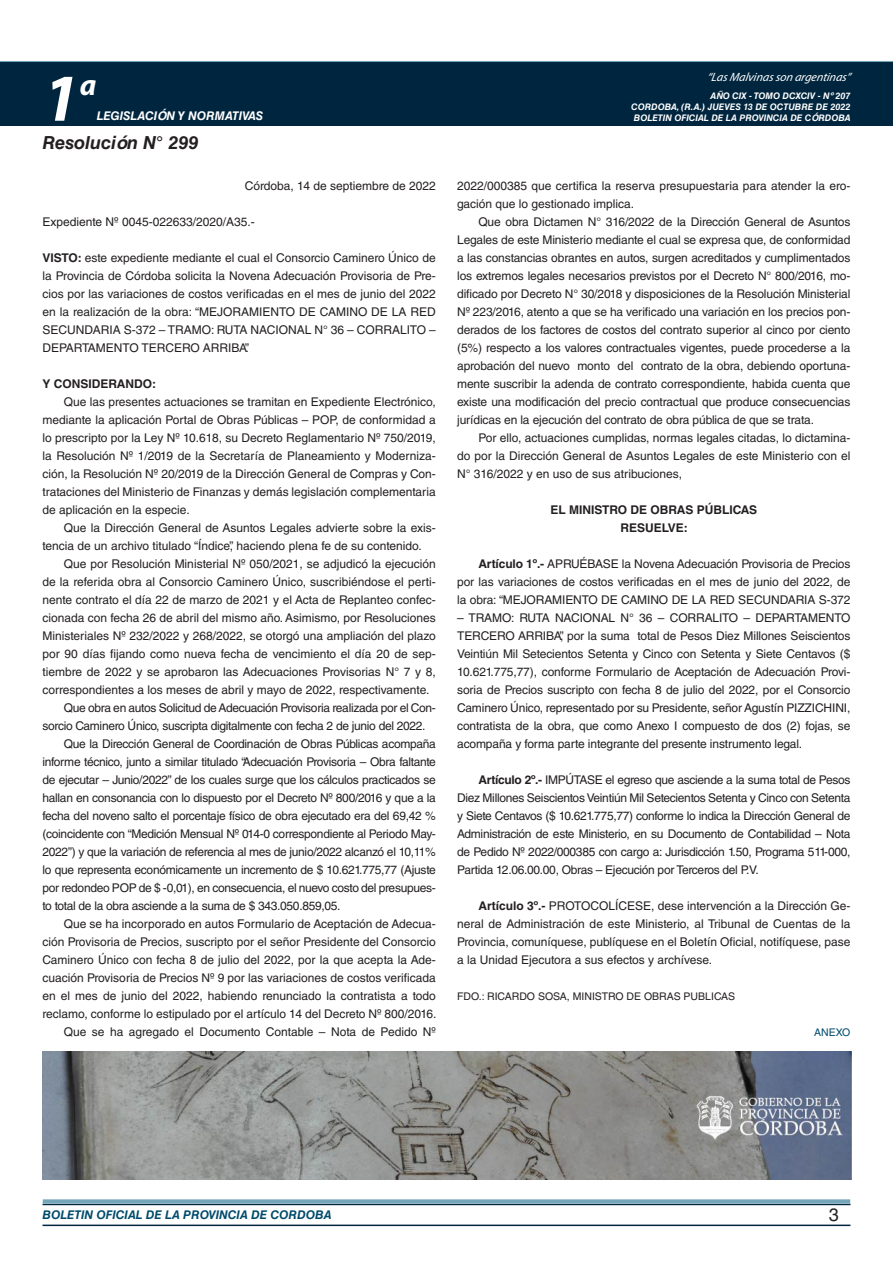
<style>
.page{position:relative;width:893px;height:1263px;background:#fff}
.page>*{position:absolute;margin:0;border:0;box-sizing:border-box;transform-origin:0 0}
.t1{font:italic 700 67.5px "Myriad Pro";color:#fff}
.t2{font:italic 700 30px "Myriad Pro";color:#fff}
.NOMBRE_DE_MINISTERIO{font:italic 700 18px "Helvetica LT Std";color:#231f20}
.t3{font:18px "Helvetica LT Std";color:#231f20}
.TEXTO_BASE{font:12px/18px "Helvetica LT Std";color:#231f20;text-align:justify}
.TEXTO_BASE-2{font:12px/18px "Helvetica LT Std";letter-spacing:-.025em;color:#231f20}
.t4{font:italic 700 12px "Helvetica LT Std";color:#004b6c}
.RESUELVE{font:700 12px "Helvetica LT Std";color:#231f20}
.FECHA{font:12px "Helvetica LT Std";color:#231f20}
.t5{font:italic 12px "Myriad Pro";color:#fff}
.t6{font:italic 700 12px "Helvetica LT Std";color:#fff}
.TEXTO_BASE-3{font:700 12px "Helvetica LT Std";color:#231f20}
.FIRMA{font:10.5px "Helvetica LT Std";color:#231f20}
.ANEXO{font:10.5px "Helvetica LT Std";color:#004b6c}
.t7{font:italic 700 9px/10.8px "Helvetica LT Std";color:#fff;text-align:justify}
.s1{font-weight:700}
</style>
<div class="page">
<div style="left:0;top:61px;width:893px;height:6px;background:#73a5b8"></div>
<div style="left:0;top:62px;width:893px;height:64px;background:#00263f"></div>
<hr style="left:43px;top:1224px;width:807px;height:2px;background:#00263f">
<div style="left:42px;top:1198px;width:809px;height:8px;background:#fff;opacity:.75"></div>
<img style="left:43px;top:1051px;width:808px;height:129px">
<h1 class="t1" style="left:43px;top:54px;width:38px">1</h1>
<h2 class="t2" style="left:80px;top:66px;width:18px">a</h2>
<p class="t6" style="left:97px;top:109px;width:168px">LEGISLACIÓN Y NORMATIVAS</p>
<p class="NOMBRE_DE_MINISTERIO" style="left:43px;top:131px;width:157px">Resolución N° 299</p>
<p class="FECHA" style="left:245px;top:179px;width:192px">Córdoba, 14 de septiembre de 2022</p>
<p class="TEXTO_BASE" style="left:43px;top:213px;width:214px">Expediente Nº 0045-022633/2020/A35.-</p>
<p class="TEXTO_BASE" style="left:43px;top:249px;width:395px"><span class="s1">VISTO:</span> este expediente mediante el cual el Consorcio Caminero Único de la Provincia de Córdoba solicita la Novena Adecuación Provisoria de Pre&shy;cios por las variaciones de costos verificadas en el mes de junio del 2022 en la realización de la obra: “MEJORAMIENTO DE CAMINO DE LA RED SECUNDARIA S-372 – TRAMO: RUTA NACIONAL N° 36 – CORRALITO – DEPARTAMENTO TERCERO ARRIBA”.</p>
<p class="TEXTO_BASE-3" style="left:43px;top:376px;width:115px">Y CONSIDERANDO:</p>
<p class="TEXTO_BASE" style="left:43px;top:393px;width:395px;text-indent:21px">Que las presentes actuaciones se tramitan en Expediente Electrónico, mediante la aplicación Portal de Obras Públicas – POP, de conformidad a lo prescripto por la Ley Nº 10.618, su Decreto Reglamentario Nº 750/2019, la Resolución Nº 1/2019 de la Secretaría de Planeamiento y Moderniza&shy;ción, la Resolución Nº 20/2019 de la Dirección General de Compras y Con&shy;trataciones del Ministerio de Finanzas y demás legislación complementaria de aplicación en la especie.</p>
<p class="TEXTO_BASE" style="left:43px;top:519px;width:395px;text-indent:21px">Que la Dirección General de Asuntos Legales advierte sobre la exis&shy;tencia de un archivo titulado “Índice”, haciendo plena fe de su contenido.</p>
<p class="TEXTO_BASE" style="left:43px;top:555px;width:395px;text-indent:21px">Que por Resolución Ministerial Nº 050/2021, se adjudicó la ejecución de la referida obra al Consorcio Caminero Único, suscribiéndose el perti&shy;nente contrato el día 22 de marzo de 2021 y el Acta de Replanteo confec&shy;cionada con fecha 26 de abril del mismo año. Asimismo, por Resoluciones Ministeriales Nº 232/2022 y 268/2022, se otorgó una ampliación del plazo por 90 días fijando como nueva fecha de vencimiento el día 20 de sep&shy;tiembre de 2022 y se aprobaron las Adecuaciones Provisorias N° 7 y 8, correspondientes a los meses de abril y mayo de 2022, respectivamente.</p>
<p class="TEXTO_BASE-2" style="left:43px;top:699px;width:395px;text-indent:21px">Que obra en autos Solicitud de Adecuación Provisoria realizada por el Con&shy;sorcio Caminero Único, suscripta digitalmente con fecha 2 de junio del 2022.</p>
<p class="TEXTO_BASE" style="left:43px;top:735px;width:395px;text-indent:21px">Que la Dirección General de Coordinación de Obras Públicas acompaña informe técnico, junto a similar titulado “Adecuación Provisoria – Obra faltante de ejecutar – Junio/2022” de los cuales surge que los cálculos practicados se hallan en consonancia con lo dispuesto por el Decreto Nº 800/2016 y que a la fecha del noveno salto el porcentaje físico de obra ejecutado era del 69,42 % (coincidente con “Medición Mensual Nº 014-0 correspondiente al Periodo May-2022”) y que la variación de referencia al mes de junio/2022 alcanzó el 10,11% lo que representa económicamente un incremento de $ 10.621.775,77 (Ajuste por redondeo POP de $ -0,01), en consecuencia, el nuevo costo del presupues&shy;to total de la obra asciende a la suma de $ 343.050.859,05.</p>
<p class="TEXTO_BASE" style="left:43px;top:915px;width:396px;text-indent:21px">Que se ha incorporado en autos Formulario de Aceptación de Adecua&shy;ción Provisoria de Precios, suscripto por el señor Presidente del Consorcio Caminero Único con fecha 8 de julio del 2022, por la que acepta la Ade&shy;cuación Provisoria de Precios Nº 9 por las variaciones de costos verificada en el mes de junio del 2022, habiendo renunciado la contratista a todo reclamo, conforme lo estipulado por el artículo 14 del Decreto Nº 800/2016.</p>
<p class="TEXTO_BASE" style="left:64px;top:1023px;width:374px">Que se ha agregado el Documento Contable – Nota de Pedido Nº</p>
<p class="t5" style="left:707px;top:70px;width:145px">“LasMalvinasson argentinas”</p>
<p class="t7" style="left:631px;top:91px;width:221px;text-indent:79px">AÑO CIX - TOMO DCXCIV - Nº 207<br>CORDOBA, (R.A.) JUEVES 13 DE OCTUBRE DE 2022<br>BOLETIN OFICIAL DE LA PROVINCIA DE CÓRDOBA</p>
<p class="TEXTO_BASE" style="left:457px;top:177px;width:395px">2022/000385 que certifica la reserva presupuestaria para atender la ero&shy;gación que lo gestionado implica.</p>
<p class="TEXTO_BASE" style="left:457px;top:213px;width:395px;text-indent:21px">Que obra Dictamen N° 316/2022 de la Dirección General de Asuntos Legales de este Ministerio mediante el cual se expresa que, de conformidad a las constancias obrantes en autos, surgen acreditados y cumplimentados los extremos legales necesarios previstos por el Decreto N° 800/2016, mo&shy;dificado por Decreto N° 30/2018 y disposiciones de la Resolución Ministerial Nº 223/2016, atento a que se ha verificado una variación en los precios pon&shy;derados de los factores de costos del contrato superior al cinco por ciento (5%) respecto a los valores contractuales vigentes, puede procederse a la aprobación del nuevo monto del contrato de la obra, debiendo oportuna&shy;mente suscribir la adenda de contrato correspondiente, habida cuenta que existe una modificación del precio contractual que produce consecuencias jurídicas en la ejecución del contrato de obra pública de que se trata.</p>
<p class="TEXTO_BASE" style="left:457px;top:429px;width:395px;text-indent:21px">Por ello, actuaciones cumplidas, normas legales citadas, lo dictamina&shy;do por la Dirección General de Asuntos Legales de este Ministerio con el N° 316/2022 y en uso de sus atribuciones,</p>
<p class="RESUELVE" style="left:550px;top:502px;width:208px">EL MINISTRO DE OBRAS PÚBLICAS</p>
<p class="RESUELVE" style="left:620px;top:520px;width:69px">RESUELVE:</p>
<p class="TEXTO_BASE" style="left:457px;top:555px;width:395px;text-indent:21px"><span class="s1">Artículo 1º.-</span> APRUÉBASE la Novena Adecuación Provisoria de Precios por las variaciones de costos verificadas en el mes de junio del 2022, de la obra: “MEJORAMIENTO DE CAMINO DE LA RED SECUNDARIA S-372</p>
<p class="TEXTO_BASE" style="left:457px;top:609px;width:395px">– TRAMO: RUTA NACIONAL N° 36 – CORRALITO – DEPARTAMENTO TERCERO ARRIBA”, por la suma total de Pesos Diez Millones Seiscientos Veintiún Mil Setecientos Setenta y Cinco con Setenta y Siete Centavos ($ 10.621.775,77), conforme Formulario de Aceptación de Adecuación Provi&shy;soria de Precios suscripto con fecha 8 de julio del 2022, por el Consorcio Caminero Único, representado por su Presidente, señor Agustín PIZZICHINI, contratista de la obra, que como Anexo I compuesto de dos (2) fojas, se acompaña y forma parte integrante del presente instrumento legal.</p>
<p class="TEXTO_BASE" style="left:457px;top:771px;width:395px;text-indent:21px"><span class="s1">Artículo 2º.-</span> IMPÚTASE el egreso que asciende a la suma total de Pesos Diez Millones Seiscientos Veintiún Mil Setecientos Setenta y Cinco con Setenta y Siete Centavos ($ 10.621.775,77) conforme lo indica la Dirección General de Administración de este Ministerio, en su Documento de Contabilidad – Nota de Pedido Nº 2022/000385 con cargo a: Jurisdicción 1.50, Programa 511-000, Partida 12.06.00.00, Obras – Ejecución por Terceros del P.V.</p>
<p class="TEXTO_BASE" style="left:457px;top:897px;width:395px;text-indent:21px"><span class="s1">Artículo 3º.-</span> PROTOCOLÍCESE, dese intervención a la Dirección Ge&shy;neral de Administración de este Ministerio, al Tribunal de Cuentas de la Provincia, comuníquese, publíquese en el Boletín Oficial, notifíquese, pase a la Unidad Ejecutora a sus efectos y archívese.</p>
<p class="FIRMA" style="left:457px;top:990px;width:279px">FDO.: RICARDO SOSA, MINISTRO DE OBRAS PUBLICAS</p>
<p class="ANEXO" style="left:814px;top:1026px;width:38px">ANEXO</p>
<p class="t4" style="left:43px;top:1208px;width:290px">BOLETIN OFICIAL DE LA PROVINCIA DE CORDOBA</p>
<h3 class="t3" style="left:829px;top:1204px;width:12px">3</h3>
</div>
